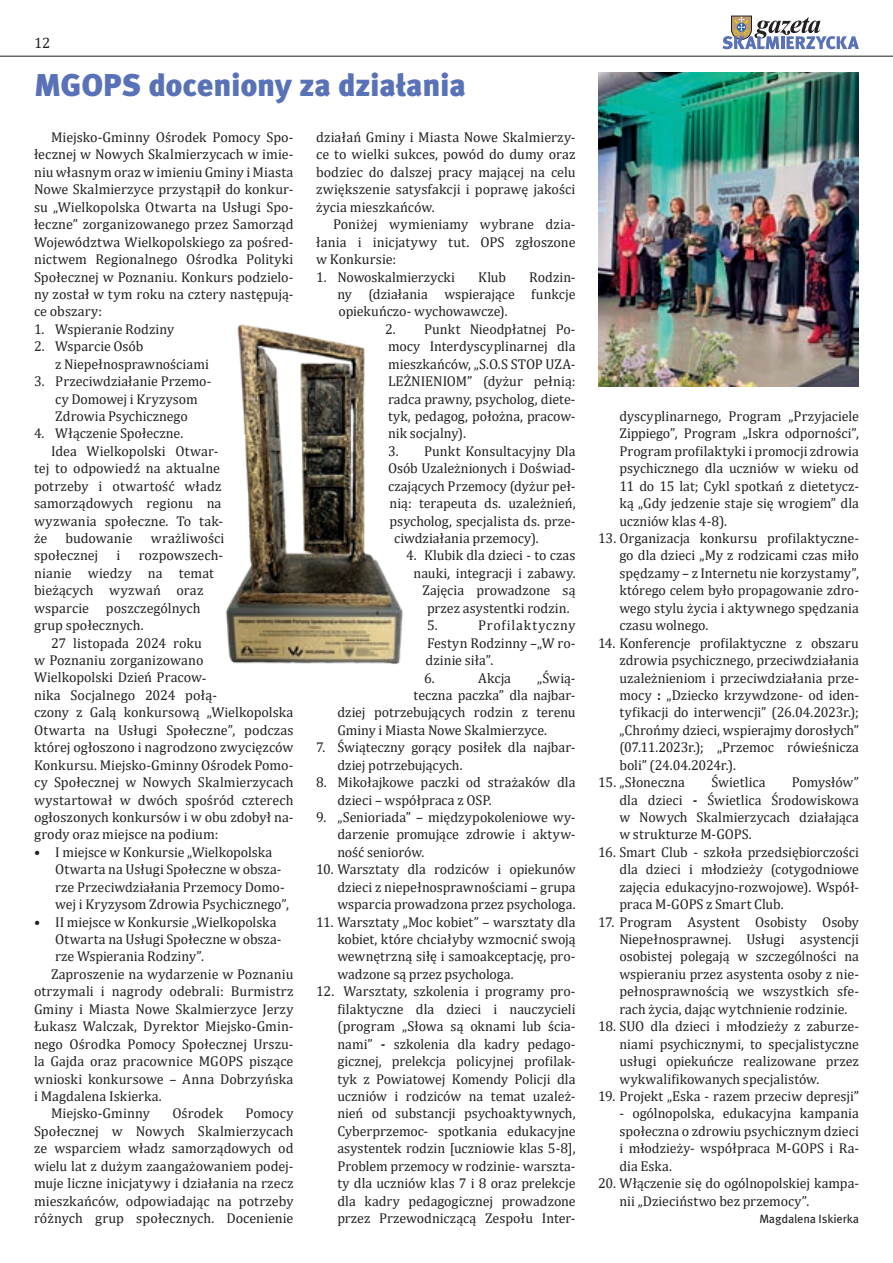
<style>
.page{position:relative;width:893px;height:1263px;background:#fff}
.page>*{position:absolute;margin:0;border:0;box-sizing:border-box;transform-origin:0 0}
.t1{font:900 31.5px "Meta Pro";letter-spacing:-.01em;color:#5971b7}
.t2{font:15px "Cambria";color:#231f20}
.t3{font:14.25px/17.4px "Cambria";color:#231f20;text-align:justify}
.t4{font:12px "Meta Pro";letter-spacing:-.01em;color:#231f20}
.s1{font-weight:700}
</style>
<div class="page">
<img style="left:598px;top:72px;width:261px;height:314px">
<img style="left:225px;top:324px;width:178px;height:340px">
<hr style="left:0;top:56px;width:893px;height:1px;background:#231f20">
<svg style="left:722px;top:16px;width:137px;height:33px"></svg>
<p class="t2" style="left:34px;top:34px;width:18px">12</p>
<h1 class="t1" style="left:34px;top:65px;width:433px">MGOPS doceniony za działania</h1>
<p class="t3" style="left:34px;top:128px;width:261px;text-indent:17px">Miejsko-Gminny Ośrodek Pomocy Spo&shy;łecznej w Nowych Skalmierzycach w imie&shy;niu własnym oraz w imieniu Gminy i Miasta Nowe Skalmierzyce przystąpił do konkur&shy;su „Wielkopolska Otwarta na Usługi Spo&shy;łeczne” zorganizowanego przez Samorząd Województwa Wielkopolskiego za pośred&shy;nictwem Regionalnego Ośrodka Polityki Społecznej w Poznaniu. Konkurs podzielo&shy;ny został w tym roku na cztery następują&shy;ce obszary:</p>
<p class="t3" style="left:34px;top:320px;width:142px">1. Wspieranie Rodziny</p>
<p class="t3" style="left:55px;top:338px;width:155px;text-indent:-21px">2. Wsparcie Osób<br>z Niepełnosprawnościami</p>
<p class="t3" style="left:34px;top:372px;width:179px;text-align:center">3. Przeciwdziałanie Przemo&shy;cy Domowej i Kryzysom<br>Zdrowia Psychicznego</p>
<p class="t3" style="left:34px;top:425px;width:151px">4. Włączenie Społeczne.</p>
<p class="t3" style="left:51px;top:442px;width:169px">Idea Wielkopolski Otwar-</p>
<p class="t3" style="left:34px;top:460px;width:188px">tej to odpowiedź na aktualne</p>
<p class="t3" style="left:34px;top:477px;width:189px">potrzeby i otwartość władz</p>
<p class="t3" style="left:34px;top:494px;width:189px">samorządowych regionu na</p>
<p class="t3" style="left:34px;top:512px;width:190px">wyzwania społeczne. To tak-</p>
<p class="t3" style="left:34px;top:529px;width:15px">że</p>
<p class="t3" style="left:66px;top:529px;width:68px">budowanie</p>
<p class="t3" style="left:151px;top:529px;width:75px">wrażliwości</p>
<p class="t3" style="left:34px;top:547px;width:66px">społecznej</p>
<p class="t3" style="left:117px;top:547px;width:5px">i</p>
<p class="t3" style="left:316px;top:128px;width:261px">działań Gminy i Miasta Nowe Skalmierzy&shy;ce to wielki sukces, powód do dumy oraz bodziec do dalszej pracy mającej na celu zwiększenie satysfakcji i poprawę jakości życia mieszkańców.</p>
<p class="t3" style="left:316px;top:216px;width:261px;text-indent:17px">Poniżej wymieniamy wybrane dzia&shy;łania i inicjatywy tut. OPS zgłoszone w Konkursie:</p>
<p class="t3" style="left:316px;top:268px;width:140px">1. Nowoskalmierzycki</p>
<p class="t3" style="left:478px;top:268px;width:29px">Klub</p>
<p class="t3" style="left:337px;top:268px;width:240px;text-indent:192px">Rodzin&shy;ny (działania wspierające funkcje opiekuńczo- wychowawcze).</p>
<p class="t3" style="left:385px;top:320px;width:192px">2. Punkt Nieodpłatnej Po&shy;mocy Interdyscyplinarnej dla mieszkańców, „S.O.S STOP UZA-LEŻNIENIOM” (dyżur pełnią: radca prawny, psycholog, diete&shy;tyk, pedagog, położna, pracow&shy;nik socjalny).</p>
<p class="t3" style="left:388px;top:442px;width:189px">3. Punkt Konsultacyjny Dla</p>
<p class="t3" style="left:388px;top:460px;width:189px">Osób Uzależnionych i Doświad-</p>
<p class="t3" style="left:388px;top:477px;width:189px">czających Przemocy (dyżur peł-</p>
<p class="t3" style="left:390px;top:494px;width:187px">nią: terapeuta ds. uzależnień,</p>
<p class="t3" style="left:390px;top:512px;width:187px">psycholog, specjalista ds. prze-</p>
<p class="t3" style="left:394px;top:529px;width:146px">ciwdziałania przemocy).</p>
<p class="t3" style="left:406px;top:547px;width:171px">4. Klubik dla dzieci - to czas</p>
<p class="t3" style="left:414px;top:564px;width:164px">nauki, integracji i zabawy.</p>
<p class="t3" style="left:423px;top:582px;width:155px">Zajęcia prowadzone są</p>
<p class="t3" style="left:427px;top:599px;width:144px">przez asystentki rodzin.</p>
<p class="t3" style="left:427px;top:616px;width:12px">5.</p>
<p class="t3" style="left:34px;top:547px;width:190px;text-align:left;text-indent:105px">rozpowszech&shy;nianie wiedzy na temat bieżących wyzwań oraz wsparcie poszczególnych grup społecznych.</p>
<p class="t3" style="left:34px;top:634px;width:261px;text-align:left;text-indent:17px">27 listopada 2024 roku<br>w Poznaniu zorganizowano<br>Wielkopolski Dzień Pracow-<br>nika Socjalnego 2024 połą-<br>czony z Galą konkursową „Wielkopolska Otwarta na Usługi Społeczne”, podczas której ogłoszono i nagrodzono zwycięzców Konkursu. Miejsko-Gminny Ośrodek Pomo&shy;cy Społecznej w Nowych Skalmierzycach wystartował w dwóch spośród czterech ogłoszonych konkursów i w obu zdobył na&shy;grody oraz miejsce na podium:</p>
<p class="t3" style="left:55px;top:843px;width:235px;text-align:left;text-indent:-21px">• I miejsce w Konkursie „Wielkopolska Otwarta na Usługi Społeczne w obsza&shy;rze Przeciwdziałania Przemocy Domo&shy;wej i Kryzysom Zdrowia Psychicznego”,</p>
<p class="t3" style="left:34px;top:913px;width:244px">• II miejsce w Konkursie „Wielkopolska</p>
<p class="t3" style="left:55px;top:930px;width:228px">Otwarta na Usługi Społeczne w obsza-</p>
<p class="t3" style="left:55px;top:948px;width:150px">rze Wspierania Rodziny”.</p>
<p class="t3" style="left:51px;top:965px;width:244px">Zaproszenie na wydarzenie w Poznaniu</p>
<p class="t3" style="left:34px;top:983px;width:261px">otrzymali i nagrody odebrali: Burmistrz</p>
<p class="t3" style="left:34px;top:1000px;width:261px">Gminy i Miasta Nowe Skalmierzyce Jerzy</p>
<p class="t3" style="left:34px;top:1017px;width:261px">Łukasz Walczak, Dyrektor Miejsko-Gmin-</p>
<p class="t3" style="left:34px;top:1035px;width:261px">nego Ośrodka Pomocy Społecznej Urszu-</p>
<p class="t3" style="left:34px;top:1052px;width:261px">la Gajda oraz pracownice MGOPS piszące</p>
<p class="t3" style="left:34px;top:1070px;width:261px">wnioski konkursowe – Anna Dobrzyńska</p>
<p class="t3" style="left:34px;top:1087px;width:129px">i Magdalena Iskierka.</p>
<p class="t3" style="left:51px;top:1105px;width:100px">Miejsko-Gminny</p>
<p class="t3" style="left:172px;top:1105px;width:52px">Ośrodek</p>
<p class="t3" style="left:424px;top:616px;width:153px;text-align:left;text-indent:54px">Profilaktyczny<br>Festyn Rodzinny –„W ro&shy;dzinie siła”.<br>6.</p>
<p class="t3" style="left:478px;top:669px;width:34px">Akcja</p>
<p class="t3" style="left:537px;top:669px;width:40px">„Świą-</p>
<p class="t3" style="left:414px;top:686px;width:163px">teczna paczka” dla najbar-</p>
<p class="t3" style="left:337px;top:704px;width:240px">dziej potrzebujących rodzin z terenu</p>
<p class="t3" style="left:337px;top:721px;width:211px">Gminy i Miasta Nowe Skalmierzyce.</p>
<p class="t3" style="left:337px;top:739px;width:240px;text-indent:-21px">7. Świąteczny gorący posiłek dla najbar&shy;dziej potrzebujących.</p>
<p class="t3" style="left:337px;top:773px;width:240px;text-indent:-21px">8. Mikołajkowe paczki od strażaków dla dzieci – współpraca z OSP.</p>
<p class="t3" style="left:337px;top:808px;width:240px;text-indent:-21px">9. „Senioriada” – międzypokoleniowe wy&shy;darzenie promujące zdrowie i aktyw&shy;ność seniorów.</p>
<p class="t3" style="left:337px;top:861px;width:240px;text-indent:-21px">10. Warsztaty dla rodziców i opiekunów dzieci z niepełnosprawnościami – grupa wsparcia prowadzona przez psychologa.</p>
<p class="t3" style="left:337px;top:913px;width:240px;text-indent:-21px">11. Warsztaty „Moc kobiet” – warsztaty dla kobiet, które chciałyby wzmocnić swoją wewnętrzną siłę i samoakceptację, pro&shy;wadzone są przez psychologa.</p>
<p class="t3" style="left:337px;top:983px;width:240px;text-indent:-21px">12. Warsztaty, szkolenia i programy pro&shy;filaktyczne dla dzieci i nauczycieli (program „Słowa są oknami lub ścia&shy;nami” <span class="s1">-</span> szkolenia dla kadry pedago&shy;gicznej, prelekcja policyjnej profilak&shy;tyk z Powiatowej Komendy Policji dla uczniów i rodziców na temat uzależ&shy;nień od substancji psychoaktywnych, Cyberprzemoc- spotkania edukacyjne asystentek rodzin [uczniowie klas 5-8], Problem przemocy w rodzinie- warszta&shy;ty dla uczniów klas 7 i 8 oraz prelekcje dla kadry pedagogicznej prowadzone przez Przewodniczącą Zespołu Inter-</p>
<p class="t3" style="left:34px;top:1105px;width:261px;text-indent:212px">Pomocy Społecznej w Nowych Skalmierzycach ze wsparciem władz samorządowych od wielu lat z dużym zaangażowaniem podej&shy;muje liczne inicjatywy i działania na rzecz mieszkańców, odpowiadając na potrzeby różnych grup społecznych. Docenienie</p>
<p class="t3" style="left:619px;top:407px;width:241px">dyscyplinarnego, Program „Przyjaciele Zippiego”, Program „Iskra odporności”, Program profilaktyki i promocji zdrowia psychicznego dla uczniów w wieku od 11 do 15 lat; Cykl spotkań z dietetycz&shy;ką „Gdy jedzenie staje się wrogiem” dla uczniów klas 4-8).</p>
<p class="t3" style="left:619px;top:529px;width:241px;text-indent:-21px">13. Organizacja konkursu profilaktyczne&shy;go dla dzieci „My z rodzicami czas miło spędzamy – z Internetu nie korzystamy”, którego celem było propagowanie zdro&shy;wego stylu życia i aktywnego spędzania czasu wolnego.</p>
<p class="t3" style="left:619px;top:634px;width:241px;text-indent:-21px">14. Konferencje profilaktyczne z obszaru zdrowia psychicznego, przeciwdziałania uzależnieniom i przeciwdziałania prze&shy;mocy <span class="s1">:</span> „Dziecko krzywdzone- od iden&shy;tyfikacji do interwencji” (26.04.2023r.); „Chrońmy dzieci, wspierajmy dorosłych” (07.11.2023r.); „Przemoc rówieśnicza boli” (24.04.2024r.).</p>
<p class="t3" style="left:598px;top:773px;width:88px">15. „Słoneczna</p>
<p class="t3" style="left:711px;top:773px;width:56px">Świetlica</p>
<p class="t3" style="left:619px;top:773px;width:241px;text-indent:172px">Pomysłów” dla dzieci <span class="s1">-</span> Świetlica Środowiskowa w Nowych Skalmierzycach działająca w strukturze M-GOPS.</p>
<p class="t3" style="left:619px;top:843px;width:241px;text-indent:-21px">16. Smart Club - szkoła przedsiębiorczości dla dzieci i młodzieży (cotygodniowe zajęcia edukacyjno-rozwojowe). Współ&shy;praca M-GOPS z Smart Club.</p>
<p class="t3" style="left:619px;top:913px;width:241px;text-indent:-21px">17. Program Asystent Osobisty Osoby Niepełnosprawnej. Usługi asystencji osobistej polegają w szczególności na wspieraniu przez asystenta osoby z nie&shy;pełnosprawnością we wszystkich sfe&shy;rach życia, dając wytchnienie rodzinie.</p>
<p class="t3" style="left:619px;top:1017px;width:241px;text-indent:-21px">18. SUO dla dzieci i młodzieży z zaburze&shy;niami psychicznymi, to specjalistyczne usługi opiekuńcze realizowane przez wykwalifikowanych specjalistów.</p>
<p class="t3" style="left:598px;top:1087px;width:262px">19. Projekt „Eska - razem przeciw depresji”</p>
<p class="t3" style="left:619px;top:1105px;width:241px">- ogólnopolska, edukacyjna kampania społeczna o zdrowiu psychicznym dzieci i młodzieży- współpraca M-GOPS i Ra&shy;dia Eska.</p>
<p class="t3" style="left:619px;top:1174px;width:241px;text-indent:-21px">20. Włączenie się do ogólnopolskiej kampa&shy;nii „Dzieciństwo bez przemocy”.</p>
<p class="t4" style="left:759px;top:1211px;width:101px">Magdalena Iskierka</p>
</div>
